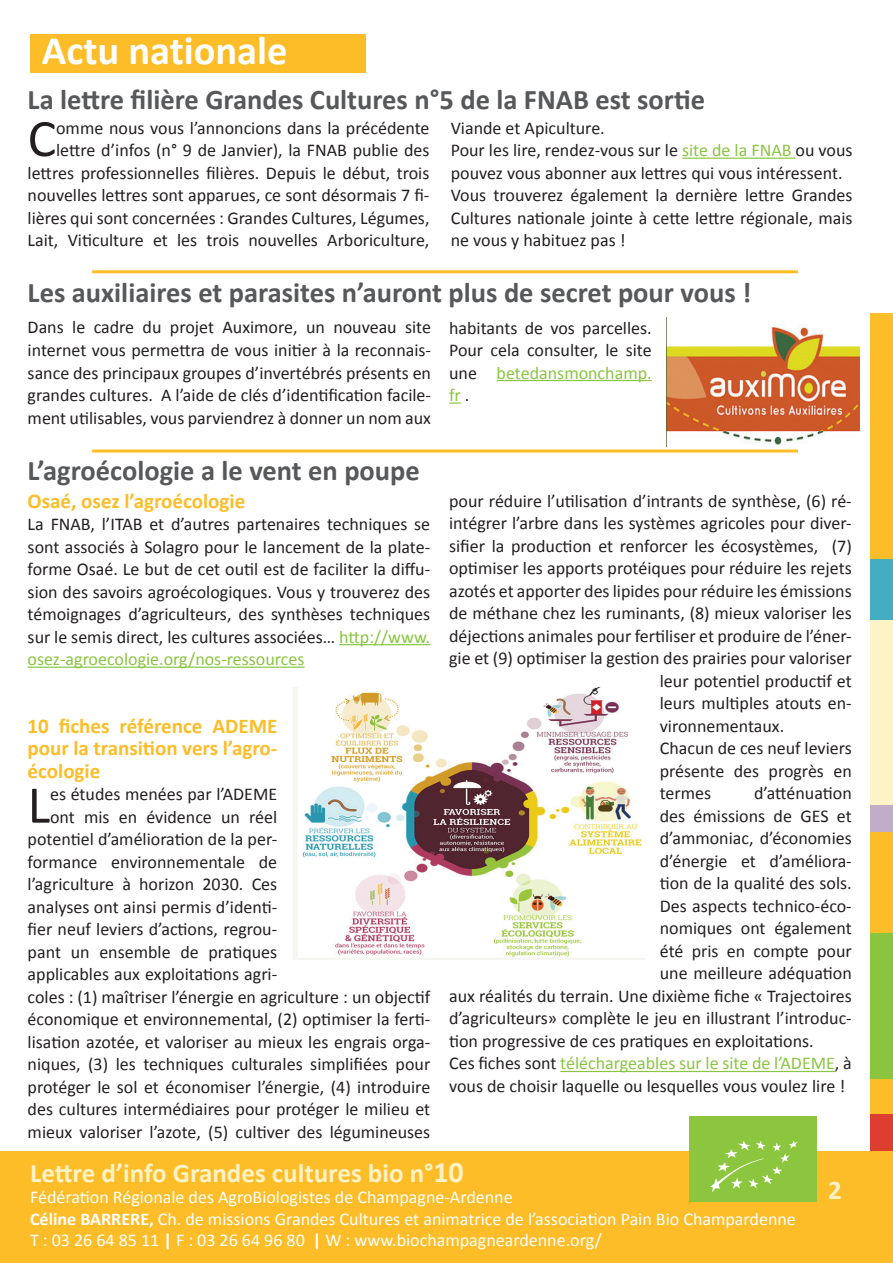
<style>
.page{position:relative;width:893px;height:1263px;background:#fff}
.page>*{position:absolute;margin:0;border:0;box-sizing:border-box;transform-origin:0 0}
.t1{font:53.4px "Calibri";color:#231f20}
.t2{font:700 40.5px "Calibri";color:#fff}
.t3{font:700 28.5px "Calibri";color:#57585a}
.t4{font:700 27px "Calibri";color:#fef2c7}
.t5{font:700 21px/22.5px "Calibri";color:#fdbd28;text-align:justify}
.t6{font:18px/22.5px "Calibri";color:#231f20;text-align:justify}
.t7{font:18px/21.6px "Calibri";color:#fff}
.t8{font:18px "Calibri";color:#89c53f}
.s1{color:#89c53f}
.s2{color:#231f20}
.s3{font-size:30px}
.s4{font-weight:700}
</style>
<div class="page">
<div style="left:870px;top:313px;width:23px;height:811px;background:#fdbd28"></div>
<div style="left:870px;top:559px;width:23px;height:453px;background:#44adc2"></div>
<div style="left:870px;top:621px;width:23px;height:453px;background:#fef2c7"></div>
<div style="left:870px;top:805px;width:23px;height:205px;background:#c1adc8"></div>
<div style="left:870px;top:852px;width:23px;height:226px;background:#89c53f"></div>
<div style="left:870px;top:832px;width:23px;height:100px;background:#fdbd28"></div>
<div style="left:870px;top:1114px;width:23px;height:39px;background:#dd3e30"></div>
<div style="left:0;top:1151px;width:893px;height:112px;background:#fdbd28"></div>
<div style="left:689px;top:1116px;width:127px;height:85px;background:#8bc63e"></div>
<svg style="left:710px;top:1140px;width:88px;height:52px"></svg>
<div style="left:30px;top:34px;width:336px;height:38px;background:#fdbd28"></div>
<hr style="left:682px;top:158px;width:114px;height:1px;background:#89c53f">
<hr style="left:497px;top:380px;width:155px;height:1px;background:#89c53f">
<svg style="left:449px;top:402px;width:12px;height:2px"></svg>
<hr style="left:92px;top:270px;width:706px;height:3px;background:#fdbd28">
<hr style="left:92px;top:449px;width:706px;height:3px;background:#fdbd28">
<hr style="left:339px;top:644px;width:91px;height:1px;background:#89c53f">
<hr style="left:28px;top:667px;width:277px;height:1px;background:#89c53f">
<hr style="left:560px;top:1071px;width:275px;height:1px;background:#89c53f">
<img style="left:667px;top:325px;width:193px;height:120px">
<img style="left:293px;top:687px;width:353px;height:273px">
<h2 class="t2" style="left:42px;top:25px;width:247px">Actu nationale</h2>
<h3 class="t3" style="left:28px;top:81px;width:679px">La lettre filière Grandes Cultures n°5 de la FNAB est sortie</h3>
<p class="t6" style="left:28px;top:116px;width:403px;text-align:right">omme nous vous l’annoncions dans la précédente lettre d’infos (n° 9 de Janvier), la FNAB publie des lettres professionnelles filières. Depuis le début, trois nouvelles lettres sont apparues, ce sont désormais 7 fi&shy;lières qui sont concernées : Grandes Cultures, Légumes, Lait, Viticulture et les trois nouvelles Arboriculture,</p>
<p class="t6" style="left:451px;top:116px;width:403px;text-align:left">Viande et Apiculture.<br>Pour les lire, rendez-vous sur le <span class="s1">site de la FNAB</span> ou vous pouvez vous abonner aux lettres qui vous intéressent.<br>Vous trouverez également la dernière lettre Grandes Cultures nationale jointe à cette lettre régionale, mais ne vous y habituez pas !</p>
<h1 class="t1" style="left:28px;top:105px;width:30px">C</h1>
<h3 class="t3" style="left:28px;top:274px;width:725px">Les auxiliaires et parasites n’auront plus de secret pour vous !</h3>
<p class="t6" style="left:28px;top:316px;width:405px">Dans le cadre du projet Auximore, un nouveau site internet vous permettra de vous initier à la reconnais&shy;sance des principaux groupes d’invertébrés présents en grandes cultures. A l’aide de clés d’identification facile&shy;ment utilisables, vous parviendrez à donner un nom aux</p>
<p class="t6" style="left:449px;top:316px;width:204px">habitants de vos parcelles.<br>Pour cela consulter, le site une <span class="s1">betedansmonchamp. fr</span> .</p>
<h3 class="t3" style="left:28px;top:452px;width:394px">L’agroécologie a le vent en poupe</h3>
<p class="t5" style="left:28px;top:489px;width:219px">Osaé, osez l’agroécologie</p>
<p class="t6" style="left:28px;top:513px;width:404px">La FNAB, l’ITAB et d’autres partenaires techniques se sont associés à Solagro pour le lancement de la plate&shy;forme Osaé. Le but de cet outil est de faciliter la diffu&shy;sion des savoirs agroécologiques. Vous y trouverez des témoignages d’agriculteurs, des synthèses techniques sur le semis direct, les cultures associées… <span class="s1">http://www. osez-agroecologie.org/nos-ressources</span></p>
<p class="t6" style="left:449px;top:490px;width:404px">pour réduire l’utilisation d’intrants de synthèse, (6) ré-</p>
<p class="t6" style="left:449px;top:512px;width:404px">intégrer l’arbre dans les systèmes agricoles pour diver-</p>
<p class="t6" style="left:449px;top:535px;width:404px">sifier la production et renforcer les écosystèmes, (7)</p>
<p class="t6" style="left:449px;top:557px;width:404px">optimiser les apports protéiques pour réduire les rejets</p>
<p class="t6" style="left:449px;top:580px;width:404px">azotés et apporter des lipides pour réduire les émissions</p>
<p class="t6" style="left:449px;top:602px;width:404px">de méthane chez les ruminants, (8) mieux valoriser les</p>
<p class="t6" style="left:449px;top:625px;width:404px">déjections animales pour fertiliser et produire de l’éner-</p>
<p class="t6" style="left:449px;top:647px;width:404px">gie et (9) optimiser la gestion des prairies pour valoriser</p>
<p class="t6" style="left:660px;top:670px;width:193px">leur potentiel productif et</p>
<p class="t6" style="left:660px;top:692px;width:194px">leurs multiples atouts en-</p>
<p class="t6" style="left:660px;top:715px;width:126px">vironnementaux.</p>
<p class="t6" style="left:660px;top:737px;width:193px">Chacun de ces neuf leviers</p>
<p class="t6" style="left:660px;top:760px;width:193px">présente des progrès en</p>
<p class="t6" style="left:660px;top:782px;width:53px">termes</p>
<p class="t6" style="left:754px;top:782px;width:99px">d’atténuation</p>
<p class="t6" style="left:660px;top:805px;width:194px">des émissions de GES et</p>
<p class="t6" style="left:660px;top:827px;width:193px">d’ammoniac, d’économies</p>
<p class="t6" style="left:660px;top:850px;width:193px">d’énergie et d’améliora-</p>
<p class="t6" style="left:660px;top:872px;width:193px">tion de la qualité des sols.</p>
<p class="t6" style="left:660px;top:895px;width:193px">Des aspects technico-éco-</p>
<p class="t6" style="left:660px;top:917px;width:193px">nomiques ont également</p>
<p class="t6" style="left:660px;top:940px;width:193px">été pris en compte pour</p>
<p class="t6" style="left:660px;top:962px;width:193px">une meilleure adéquation</p>
<p class="t6" style="left:449px;top:985px;width:404px">aux réalités du terrain. Une dixième fiche « Trajectoires</p>
<p class="t6" style="left:449px;top:1007px;width:404px">d’agriculteurs» complète le jeu en illustrant l’introduc-</p>
<p class="t6" style="left:449px;top:1030px;width:366px">tion progressive de ces pratiques en exploitations.</p>
<p class="t8" style="left:449px;top:1052px;width:404px"><span class="s2">Ces fiches sont</span> téléchargeables sur le site de l’ADEME<span class="s2">, à</span></p>
<p class="t6" style="left:449px;top:1075px;width:398px">vous de choisir laquelle ou lesquelles vous voulez lire !</p>
<p class="t5" style="left:28px;top:714px;width:251px">10 fiches référence ADEME pour la transition vers l’agro&shy;écologie</p>
<h1 class="t1" style="left:28px;top:771px;width:24px">L</h1>
<p class="t6" style="left:50px;top:783px;width:229px">es études menées par l’ADEME</p>
<p class="t6" style="left:50px;top:805px;width:229px">ont mis en évidence un réel</p>
<p class="t6" style="left:28px;top:828px;width:251px">potentiel d’amélioration de la per-</p>
<p class="t6" style="left:28px;top:850px;width:251px">formance environnementale de</p>
<p class="t6" style="left:28px;top:873px;width:251px">l’agriculture à horizon 2030. Ces</p>
<p class="t6" style="left:28px;top:895px;width:251px">analyses ont ainsi permis d’identi-</p>
<p class="t6" style="left:28px;top:918px;width:251px">fier neuf leviers d’actions, regrou-</p>
<p class="t6" style="left:28px;top:940px;width:251px">pant un ensemble de pratiques</p>
<p class="t6" style="left:28px;top:963px;width:251px">applicables aux exploitations agri-</p>
<p class="t6" style="left:28px;top:985px;width:404px">coles : (1) maîtriser l’énergie en agriculture : un objectif</p>
<p class="t6" style="left:28px;top:1008px;width:404px">économique et environnemental, (2) optimiser la ferti-</p>
<p class="t6" style="left:28px;top:1030px;width:404px">lisation azotée, et valoriser au mieux les engrais orga-</p>
<p class="t6" style="left:28px;top:1053px;width:404px">niques, (3) les techniques culturales simplifiées pour</p>
<p class="t6" style="left:28px;top:1075px;width:404px">protéger le sol et économiser l’énergie, (4) introduire</p>
<p class="t6" style="left:28px;top:1098px;width:404px">des cultures intermédiaires pour protéger le milieu et</p>
<p class="t6" style="left:28px;top:1120px;width:404px">mieux valoriser l’azote, (5) cultiver des légumineuses</p>
<h3 class="t4" style="left:30px;top:1155px;width:435px">Lettre d’info Grandes cultures bio n°<span class="s3">10</span></h3>
<p class="t7" style="left:30px;top:1186px;width:767px">Fédération Régionale des AgroBiologistes de Champagne-Ardenne<br><span class="s4">Céline BARRERE,</span> Ch. de missions Grandes Cultures et animatrice de l’association Pain Bio Champardenne<br>T : 03 26 64 85 11 <span class="s4">|</span> F : 03 26 64 96 80 <span class="s4">|</span> W : www.biochampagneardenne.org/</p>
<h3 class="t4" style="left:828px;top:1172px;width:15px">2</h3>
</div>
